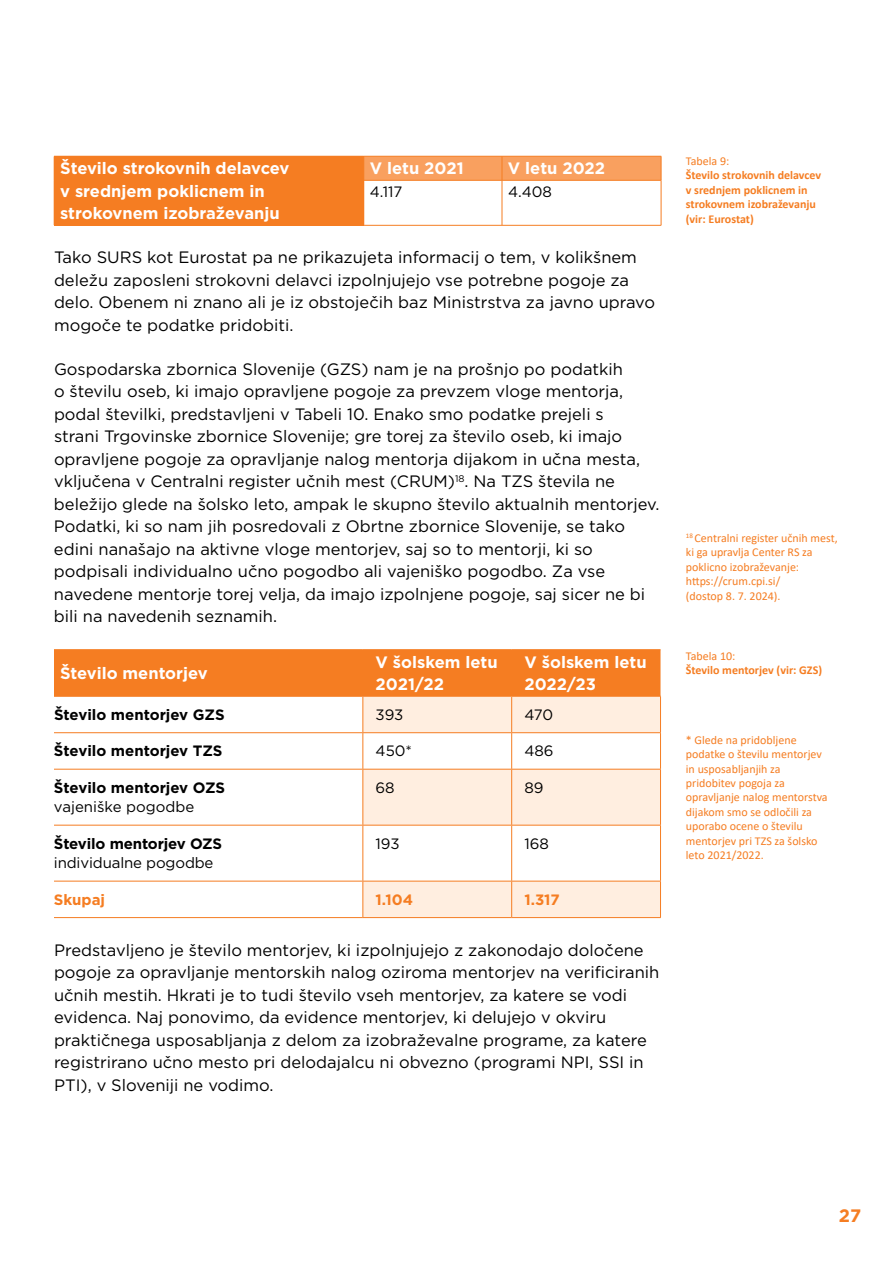
<style>
.page{position:relative;width:893px;height:1263px;background:#fff}
.page>*{position:absolute;margin:0;border:0;box-sizing:border-box;transform-origin:0 0}
.t1{font:700 18px "Gotham OT";color:#f57d22}
.t2{font:16.5px/22.5px "Gotham OT";color:#000}
.t3{font:700 16.5px/22.5px "Gotham OT";color:#fff}
.t4{font:700 15px "Gotham OT";letter-spacing:-.01em;color:#000}
.t5{font:15px "Gotham OT";letter-spacing:-.005em;color:#000}
.t6{font:700 15px "Gotham OT";color:#f57d22}
.t7{font:12px/14.4px "Calibri";color:#f57d22}
.t8{font:700 12px/14.4px "Calibri";color:#f57d22}
</style>
<div class="page">
<div style="left:54px;top:156px;width:310px;height:69px;background:#f57d22"></div>
<hr style="left:54px;top:225px;width:310px;height:1px;background:#f57d22">
<svg style="left:364px;top:156px;width:298px;height:24px;background:#f89e5c"></svg>
<hr style="left:364px;top:180px;width:138px;height:1px;background:#f57d22">
<hr style="left:502px;top:180px;width:159px;height:1px;background:#f57d22">
<hr style="left:502px;top:180px;width:1px;height:45px;background:#f57d22">
<hr style="left:661px;top:180px;width:1px;height:45px;background:#f57d22">
<hr style="left:364px;top:225px;width:138px;height:1px;background:#f57d22">
<hr style="left:502px;top:225px;width:159px;height:1px;background:#f57d22">
<div style="left:54px;top:650px;width:606px;height:46px;background:#f57d22"></div>
<svg style="left:363px;top:697px;width:297px;height:220px;fill:#ffeee0"></svg>
<hr style="left:511px;top:697px;width:1px;height:35px;background:#f57d22">
<hr style="left:54px;top:732px;width:309px;height:1px;background:#f57d22">
<hr style="left:511px;top:733px;width:1px;height:36px;background:#f57d22">
<hr style="left:54px;top:769px;width:309px;height:1px;background:#f57d22">
<hr style="left:511px;top:769px;width:1px;height:56px;background:#f57d22">
<hr style="left:511px;top:825px;width:1px;height:56px;background:#f57d22">
<hr style="left:511px;top:881px;width:1px;height:36px;background:#f57d22">
<hr style="left:54px;top:649px;width:309px;height:1px;background:#f57d22">
<hr style="left:363px;top:649px;width:149px;height:1px;background:#f57d22">
<hr style="left:512px;top:649px;width:148px;height:1px;background:#f57d22">
<hr style="left:54px;top:696px;width:309px;height:1px;background:#f57d22">
<hr style="left:363px;top:696px;width:149px;height:1px;background:#f57d22">
<hr style="left:362px;top:697px;width:1px;height:35px;background:#f57d22">
<hr style="left:512px;top:696px;width:149px;height:1px;background:#f57d22">
<hr style="left:660px;top:697px;width:1px;height:35px;background:#f57d22">
<hr style="left:362px;top:769px;width:1px;height:56px;background:#f57d22">
<hr style="left:362px;top:881px;width:1px;height:36px;background:#f57d22">
<hr style="left:363px;top:732px;width:149px;height:1px;background:#f57d22">
<hr style="left:362px;top:733px;width:1px;height:36px;background:#f57d22">
<hr style="left:512px;top:732px;width:149px;height:1px;background:#f57d22">
<hr style="left:660px;top:733px;width:1px;height:36px;background:#f57d22">
<hr style="left:363px;top:769px;width:149px;height:1px;background:#f57d22">
<hr style="left:512px;top:769px;width:149px;height:1px;background:#f57d22">
<hr style="left:660px;top:769px;width:1px;height:56px;background:#f57d22">
<hr style="left:362px;top:825px;width:1px;height:56px;background:#f57d22">
<hr style="left:660px;top:825px;width:1px;height:56px;background:#f57d22">
<hr style="left:660px;top:881px;width:1px;height:36px;background:#f57d22">
<hr style="left:54px;top:825px;width:309px;height:1px;background:#f57d22">
<hr style="left:363px;top:825px;width:149px;height:1px;background:#f57d22">
<hr style="left:512px;top:825px;width:149px;height:1px;background:#f57d22">
<hr style="left:54px;top:881px;width:309px;height:1px;background:#f57d22">
<hr style="left:363px;top:881px;width:149px;height:1px;background:#f57d22">
<hr style="left:512px;top:881px;width:149px;height:1px;background:#f57d22">
<hr style="left:54px;top:917px;width:309px;height:1px;background:#f57d22">
<hr style="left:363px;top:917px;width:149px;height:1px;background:#f57d22">
<hr style="left:512px;top:917px;width:149px;height:1px;background:#f57d22">
<p class="t3" style="left:60px;top:157px;width:231px">Število strokovnih delavcev v srednjem poklicnem in strokovnem izobraževanju</p>
<p class="t3" style="left:370px;top:157px;width:95px">V letu 2021</p>
<p class="t3" style="left:508px;top:157px;width:99px">V letu 2022</p>
<p class="t5" style="left:370px;top:184px;width:34px">4.117</p>
<p class="t5" style="left:508px;top:184px;width:45px">4.408</p>
<p class="t2" style="left:54px;top:246px;width:603px">Tako SURS kot Eurostat pa ne prikazujeta informacij o tem, v kolikšnem deležu zaposleni strokovni delavci izpolnjujejo vse potrebne pogoje za delo. Obenem ni znano ali je iz obstoječih baz Ministrstva za javno upravo mogoče te podatke pridobiti.</p>
<p class="t2" style="left:54px;top:357px;width:607px">Gospodarska zbornica Slovenije (GZS) nam je na prošnjo po podatkih<br>o številu oseb, ki imajo opravljene pogoje za prevzem vloge mentorja, podal številki, predstavljeni v Tabeli 10. Enako smo podatke prejeli s<br>strani Trgovinske zbornice Slovenije; gre torej za število oseb, ki imajo opravljene pogoje za opravljanje nalog mentorja dijakom in učna mesta, vključena v Centralni register učnih mest (CRUM)<sup>18</sup>. Na TZS števila ne beležijo glede na šolsko leto, ampak le skupno število aktualnih mentorjev.<br>Podatki, ki so nam jih posredovali z Obrtne zbornice Slovenije, se tako edini nanašajo na aktivne vloge mentorjev, saj so to mentorji, ki so podpisali individualno učno pogodbo ali vajeniško pogodbo. Za vse navedene mentorje torej velja, da imajo izpolnjene pogoje, saj sicer ne bi bili na navedenih seznamih.</p>
<p class="t3" style="left:60px;top:661px;width:149px">Število mentorjev</p>
<p class="t3" style="left:376px;top:650px;width:124px">V šolskem letu<br>2021/22</p>
<p class="t3" style="left:524px;top:650px;width:124px">V šolskem letu<br>2022/23</p>
<p class="t4" style="left:54px;top:706px;width:172px">Število mentorjev GZS</p>
<p class="t5" style="left:376px;top:706px;width:29px">393</p>
<p class="t5" style="left:524px;top:706px;width:30px">470</p>
<p class="t4" style="left:54px;top:742px;width:170px">Število mentorjev TZS</p>
<p class="t5" style="left:376px;top:743px;width:38px">450*</p>
<p class="t5" style="left:524px;top:743px;width:31px">486</p>
<p class="t4" style="left:54px;top:779px;width:173px">Število mentorjev OZS</p>
<p class="t5" style="left:54px;top:799px;width:142px">vajeniške pogodbe</p>
<p class="t5" style="left:376px;top:779px;width:21px">68</p>
<p class="t5" style="left:524px;top:779px;width:21px">89</p>
<p class="t4" style="left:54px;top:835px;width:170px">Število mentorjev OZS</p>
<p class="t5" style="left:54px;top:855px;width:161px">individualne pogodbe</p>
<p class="t5" style="left:376px;top:835px;width:26px">193</p>
<p class="t5" style="left:524px;top:835px;width:26px">168</p>
<p class="t6" style="left:54px;top:891px;width:53px">Skupaj</p>
<p class="t6" style="left:376px;top:891px;width:39px">1.104</p>
<p class="t6" style="left:524px;top:891px;width:37px">1.317</p>
<p class="t2" style="left:54px;top:938px;width:607px">Predstavljeno je število mentorjev, ki izpolnjujejo z zakonodajo določene pogoje za opravljanje mentorskih nalog oziroma mentorjev na verificiranih učnih mestih. Hkrati je to tudi število vseh mentorjev, za katere se vodi evidenca. Naj ponovimo, da evidence mentorjev, ki delujejo v okviru praktičnega usposabljanja z delom za izobraževalne programe, za katere registrirano učno mesto pri delodajalcu ni obvezno (programi NPI, SSI in PTI), v Sloveniji ne vodimo.</p>
<p class="t7" style="left:686px;top:154px;width:45px">Tabela 9:</p>
<p class="t8" style="left:686px;top:168px;width:137px">Število strokovnih delavcev v srednjem poklicnem in strokovnem izobraževanju (vir: Eurostat)</p>
<p class="t7" style="left:686px;top:530px;width:153px"><sup>18</sup> Centralni register učnih mest, ki ga upravlja Center RS za poklicno izobraževanje: https://crum.cpi.si/<br>(dostop 8. 7. 2024).</p>
<p class="t7" style="left:686px;top:648px;width:51px">Tabela 10:</p>
<p class="t8" style="left:686px;top:663px;width:138px">Število mentorjev (vir: GZS)</p>
<p class="t7" style="left:686px;top:732px;width:143px">* Glede na pridobljene podatke o številu mentorjev in usposabljanjih za pridobitev pogoja za opravljanje nalog mentorstva dijakom smo se odločili za uporabo ocene o številu mentorjev pri TZS za šolsko leto 2021/2022.</p>
<p class="t1" style="left:839px;top:1205px;width:24px">27</p>
</div>
